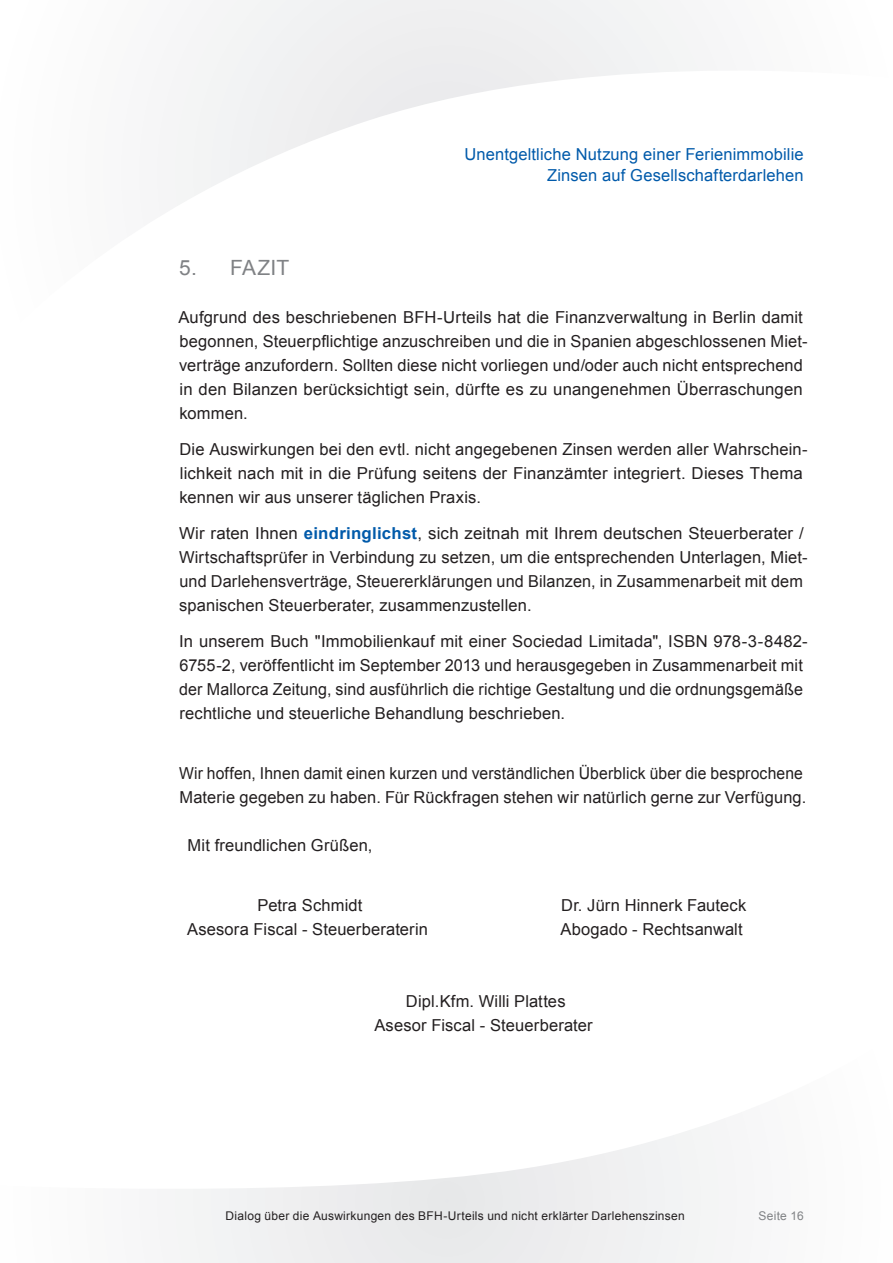
<style>
.page{position:relative;width:893px;height:1263px;background:#fff}
.page>*{position:absolute;margin:0;border:0;box-sizing:border-box;transform-origin:0 0}
.t1{font:21px "Arial";letter-spacing:.015em;color:#808285}
.Fließtext_erster_Abs{font:16.5px/24px "Arial";letter-spacing:.01em;color:#231f20}
.Kontakt{font:16.5px "Arial";letter-spacing:.01em;color:#231f20}
.Kontakt-2{font:16.5px/24px "Arial";letter-spacing:.01em;color:#231f20;scale:.95 1}
.t2{font:16.5px/21px "Arial";letter-spacing:.01em;color:#015aaa;text-align:right}
.t3{font:12px "Arial";letter-spacing:.02em;color:#231f20}
.t4{font:12px "Arial";letter-spacing:.02em;color:#808285}
.s1{font-weight:700;color:#015aaa}
</style>
<div class="page">
<svg style="left:175px;top:1125px;width:544px;height:138px"></svg>
<svg style="left:175px;top:0;width:524px;height:206px"></svg>
<p class="t2" style="left:465px;top:144px;width:341px">Unentgeltliche Nutzung einer Ferienimmobilie<br>Zinsen auf Gesellschafterdarlehen</p>
<p class="t1" style="left:179px;top:254px;width:112px">5. FAZIT</p>
<p class="Fließtext_erster_Abs" style="left:178px;top:305px;width:631px">Aufgrund des beschriebenen BFH-Urteils hat die Finanzverwaltung in Berlin damit begonnen, Steuerpflichtige anzuschreiben und die in Spanien abgeschlossenen Miet&shy;verträge anzufordern. Sollten diese nicht vorliegen und/oder auch nicht entsprechend in den Bilanzen berücksichtigt sein, dürfte es zu unangenehmen Überraschungen kommen.</p>
<p class="Fließtext_erster_Abs" style="left:179px;top:437px;width:630px">Die Auswirkungen bei den evtl. nicht angegebenen Zinsen werden aller Wahrschein&shy;lichkeit nach mit in die Prüfung seitens der Finanzämter integriert. Dieses Thema kennen wir aus unserer täglichen Praxis.</p>
<p class="Fließtext_erster_Abs" style="left:179px;top:521px;width:630px">Wir raten Ihnen <span class="s1">eindringlichst</span>, sich zeitnah mit Ihrem deutschen Steuerberater / Wirtschaftsprüfer in Verbindung zu setzen, um die entsprechenden Unterlagen, Miet&shy;und Darlehensverträge, Steuererklärungen und Bilanzen, in Zusammenarbeit mit dem spanischen Steuerberater, zusammenzustellen.</p>
<p class="Fließtext_erster_Abs" style="left:179px;top:629px;width:630px">In unserem Buch "Immobilienkauf mit einer Sociedad Limitada", ISBN 978-3-8482- 6755-2, veröffentlicht im September 2013 und herausgegeben in Zusammenarbeit mit der Mallorca Zeitung, sind ausführlich die richtige Gestaltung und die ordnungsgemäße rechtliche und steuerliche Behandlung beschrieben.</p>
<p class="Kontakt-2" style="left:179px;top:761px;width:662px">Wir hoffen, Ihnen damit einen kurzen und verständlichen Überblick über die besprochene<br>Materie gegeben zu haben. Für Rückfragen stehen wir natürlich gerne zur Verfügung.</p>
<p class="Kontakt" style="left:188px;top:834px;width:186px">Mit freundlichen Grüßen,</p>
<p class="Kontakt" style="left:257px;top:894px;width:106px">Petra Schmidt</p>
<p class="Kontakt" style="left:187px;top:918px;width:242px">Asesora Fiscal - Steuerberaterin</p>
<p class="Kontakt" style="left:561px;top:894px;width:187px">Dr. Jürn Hinnerk Fauteck</p>
<p class="Kontakt" style="left:560px;top:918px;width:184px">Abogado - Rechtsanwalt</p>
<p class="Kontakt" style="left:406px;top:990px;width:161px">Dipl.Kfm. Willi Plattes</p>
<p class="Kontakt" style="left:374px;top:1014px;width:220px">Asesor Fiscal - Steuerberater</p>
<p class="t3" style="left:226px;top:1208px;width:461px">Dialog über die Auswirkungen des BFH-Urteils und nicht erklärter Darlehenszinsen</p>
<p class="t4" style="left:758px;top:1208px;width:47px">Seite 16</p>
</div>
